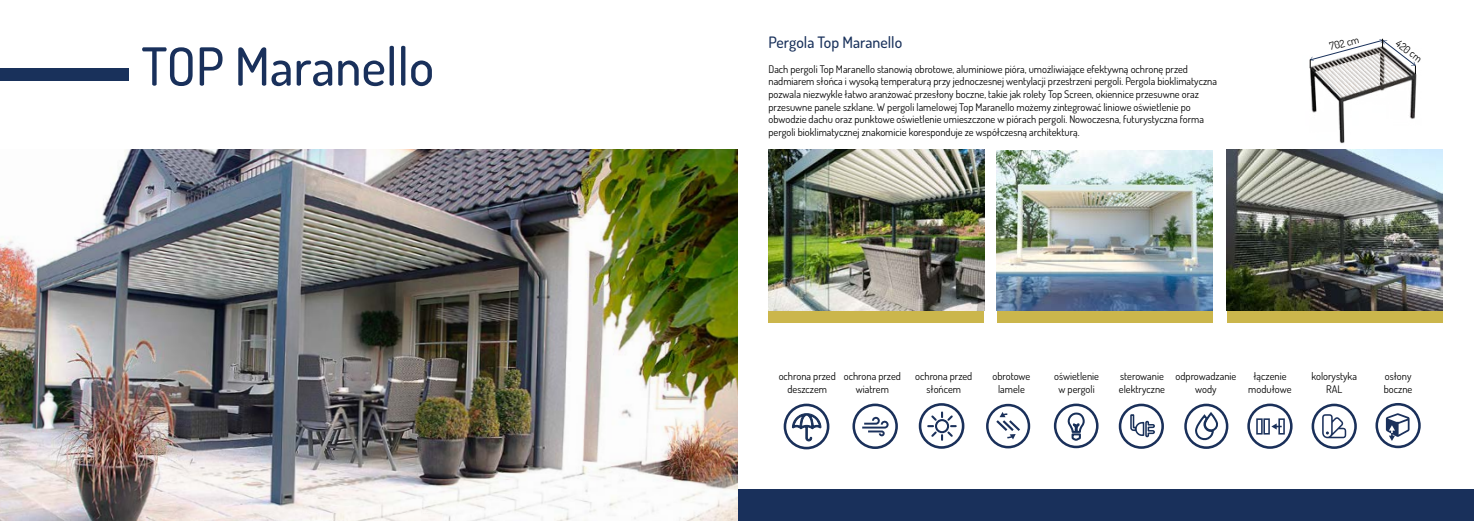
<style>
.page{position:relative;width:1474px;height:521px;background:#fff}
.page>*{position:absolute;margin:0;border:0;box-sizing:border-box;transform-origin:0 0}
.t1{font:500 52.5px "Dosis";color:#19305b}
.t2{font:500 15.75px "Dosis";color:#19315b}
.t3{font:10.5px/12.6px "Dosis";color:#000;text-align:center}
</style>
<div class="page">
<div style="left:0;top:68px;width:129px;height:13px;background:#19315b"></div>
<div style="left:737px;top:489px;width:736px;height:32px;background:#19305b"></div>
<div style="left:768px;top:310px;width:216px;height:13px;background:#cbb64c"></div>
<div style="left:996px;top:310px;width:216px;height:13px;background:#cbb64c"></div>
<div style="left:1226px;top:310px;width:216px;height:13px;background:#cbb64c"></div>
<img style="left:0;top:149px;width:737px;height:372px">
<img style="left:996px;top:150px;width:216px;height:160px">
<img style="left:1226px;top:149px;width:216px;height:161px">
<img style="left:1310px;top:74px;width:107px;height:70px">
<svg style="left:1309px;top:39px;width:107px;height:35px"></svg>
<img style="left:768px;top:149px;width:216px;height:161px">
<svg style="left:918px;top:403px;width:46px;height:46px"></svg>
<svg style="left:783px;top:404px;width:46px;height:45px"></svg>
<svg style="left:852px;top:403px;width:45px;height:46px"></svg>
<svg style="left:986px;top:404px;width:44px;height:44px"></svg>
<svg style="left:1053px;top:403px;width:45px;height:45px"></svg>
<svg style="left:1118px;top:404px;width:45px;height:45px"></svg>
<svg style="left:1184px;top:404px;width:44px;height:45px"></svg>
<svg style="left:1247px;top:403px;width:45px;height:46px"></svg>
<svg style="left:1375px;top:403px;width:45px;height:45px"></svg>
<svg style="left:1311px;top:404px;width:45px;height:45px"></svg>
<h1 class="t1" style="left:141px;top:32px;width:294px">TOP Maranello</h1>
<h2 class="t2" style="left:768px;top:32px;width:135px">Pergola Top Maranello</h2>
<p class="t3" style="left:768px;top:62px;width:450px;text-align:left">Dach pergoli Top Maranello stanowią obrotowe, aluminiowe pióra, umożliwiające efektywną ochronę przed nadmiarem słońca i wysoką temperaturą przy jednoczesnej wentylacji przestrzeni pergoli. Pergola bioklimatyczna pozwala niezwykle łatwo aranżować przesłony boczne, takie jak rolety Top Screen, okiennice przesuwne oraz przesuwne panele szklane. W pergoli lamelowej Top Maranello możemy zintegrować liniowe oświetlenie po obwodzie dachu oraz punktowe oświetlenie umieszczone w piórach pergoli. Nowoczesna, futurystyczna forma pergoli bioklimatycznej znakomicie koresponduje ze współczesną architekturą.</p>
<p class="t3" style="left:1328px;top:40px;width:31px;rotate:-15deg">702 cm</p>
<p class="t3" style="left:1401px;top:37px;width:31px;rotate:37deg">420 cm</p>
<p class="t3" style="left:778px;top:370px;width:59px">ochrona przed deszczem</p>
<p class="t3" style="left:992px;top:370px;width:39px">obrotowe lamele</p>
<p class="t3" style="left:1054px;top:370px;width:46px">oświetlenie w pergoli</p>
<p class="t3" style="left:1118px;top:370px;width:48px;text-align:left">sterowanie elektryczne</p>
<p class="t3" style="left:1175px;top:370px;width:62px">odprowadzanie wody</p>
<p class="t3" style="left:1248px;top:370px;width:45px">łączenie modułowe</p>
<p class="t3" style="left:1311px;top:370px;width:47px">kolorystyka<br>RAL</p>
<p class="t3" style="left:1383px;top:370px;width:30px;text-align:left">osłony boczne</p>
<p class="t3" style="left:843px;top:370px;width:59px">ochrona przed wiatrem</p>
<p class="t3" style="left:915px;top:370px;width:59px">ochrona przed słońcem</p>
</div>
